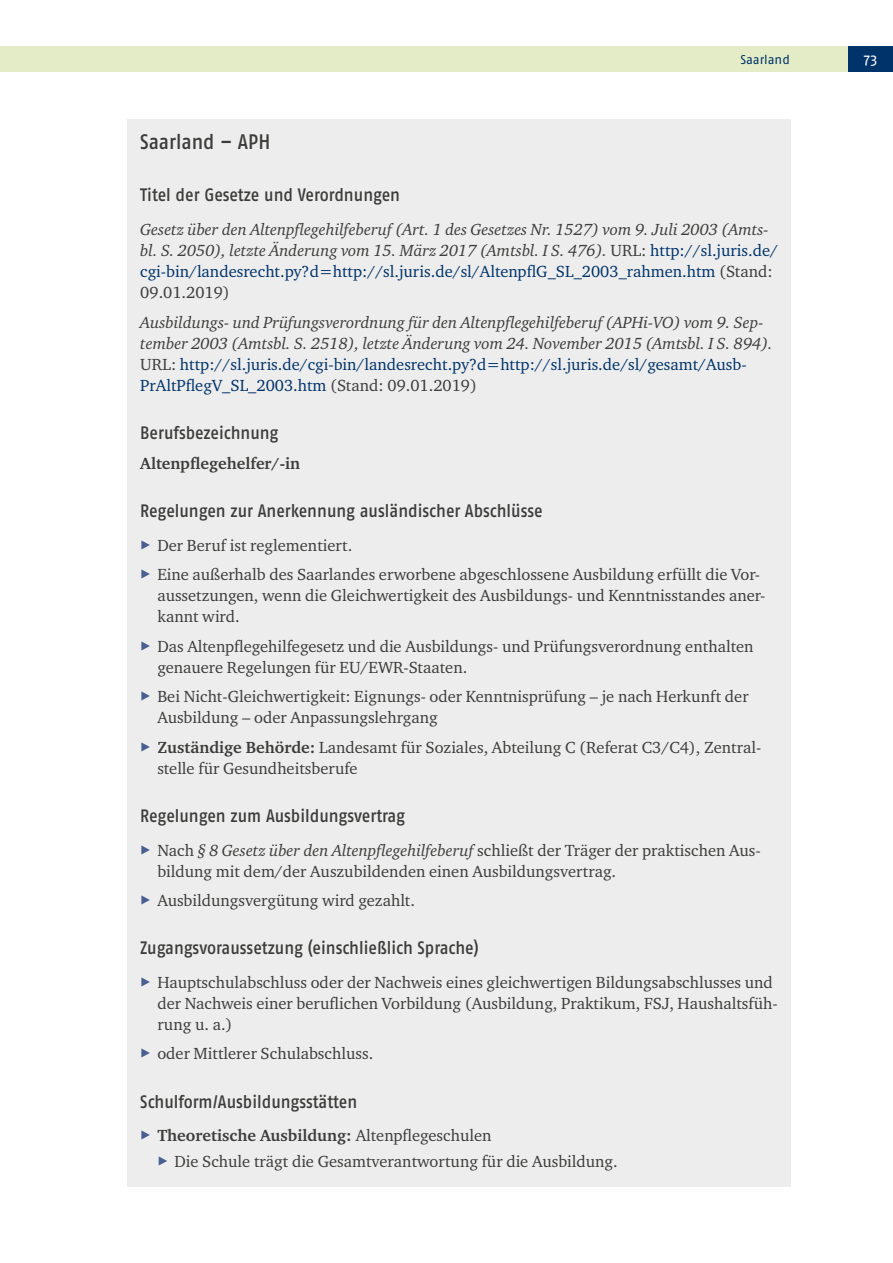
<style>
.page{position:relative;width:893px;height:1263px;background:#fff}
.page>*{position:absolute;margin:0;border:0;box-sizing:border-box;transform-origin:0 0}
.id1289{font:500 21px "Fago Pro";color:#3c3c3b;scale:.9 1}
.id1290{font:500 18px "Fago Pro";letter-spacing:-.005em;color:#3c3c3b;scale:.9 1}
.t1{font:16.5px/21px "Charter ITC Pro";color:#3c3c3b}
.id226{font:italic 16.5px/21px "Charter ITC Pro";color:#3c3c3b}
.id226-2{font:700 16.5px "Charter ITC Pro";color:#3c3c3b}
.t2{font:15px "Fago Pro";color:#fff}
.t3{font:12.75px "Fago Pro";color:#00336a}
.s1{font-style:normal}
.s2{font-style:normal;color:#00336a}
.s3{font-family:"Fago Pro";font-weight:500;color:#475f91}
.s4{font-weight:700}
.s5{font-style:italic}
.s6{font-weight:400}
</style>
<div class="page">
<div style="left:0;top:46px;width:848px;height:26px;background:#e3ecc6"></div>
<div style="left:848px;top:46px;width:45px;height:26px;background:#00336a"></div>
<div style="left:128px;top:119px;width:663px;height:1067px;background:#ededed"></div>
<p class="t3" style="left:740px;top:52px;width:51px">Saarland</p>
<p class="t2" style="left:864px;top:50px;width:15px">73</p>
<h2 class="id1289" style="left:140px;top:129px;width:146px">Saarland – APH</h2>
<h3 class="id1290" style="left:140px;top:184px;width:290px">Titel der Gesetze und Verordnungen</h3>
<p class="id226" style="left:140px;top:218px;width:639px">Gesetz über den Altenpflegehilfeberuf (Art. 1 des Gesetzes Nr. 1527) vom 9. Juli 2003 (Amts&shy;bl. S. 2050), letzte Änderung vom 15. März 2017 (Amtsbl. I S. 476). <span class="s1">URL:</span> <span class="s2">http://sl.juris.de/ cgi-bin/landesrecht.py?d=http://sl.juris.de/sl/AltenpflG_SL_2003_rahmen.htm</span> <span class="s1">(Stand:<br>09.01.2019)</span></p>
<p class="id226" style="left:140px;top:311px;width:634px">Ausbildungs- und Prüfungsverordnung für den Altenpflegehilfeberuf (APHi-VO) vom 9. Sep&shy;tember 2003 (Amtsbl. S. 2518), letzte Änderung vom 24. November 2015 (Amtsbl. I S. 894).<br><span class="s1">URL:</span> <span class="s2">http://sl.juris.de/cgi-bin/landesrecht.py?d=http://sl.juris.de/sl/gesamt/Ausb-PrAltPflegV_SL_2003.htm</span> <span class="s1">(Stand: 09.01.2019)</span></p>
<h3 class="id1290" style="left:140px;top:422px;width:155px">Berufsbezeichnung</h3>
<p class="id226-2" style="left:140px;top:453px;width:161px">Altenpflegehelfer/-in</p>
<h3 class="id1290" style="left:140px;top:500px;width:449px">Regelungen zur Anerkennung ausländischer Abschlüsse</h3>
<p class="t1" style="left:140px;top:534px;width:213px"><span class="s3">▶</span> Der Beruf ist reglementiert.</p>
<p class="t1" style="left:157px;top:564px;width:610px;text-indent:-17px"><span class="s3">▶</span> Eine außerhalb des Saarlandes erworbene abgeschlossene Ausbildung erfüllt die Vor&shy;aussetzungen, wenn die Gleichwertigkeit des Ausbildungs- und Kenntnisstandes aner&shy;kannt wird.</p>
<p class="t1" style="left:157px;top:635px;width:598px;text-indent:-17px"><span class="s3">▶</span> Das Altenpflegehilfegesetz und die Ausbildungs- und Prüfungsverordnung enthalten genauere Regelungen für EU/EWR-Staaten.</p>
<p class="t1" style="left:157px;top:686px;width:593px;text-indent:-17px"><span class="s3">▶</span> Bei Nicht-Gleichwertigkeit: Eignungs- oder Kenntnisprüfung – je nach Herkunft der<br>Ausbildung – oder Anpassungslehrgang</p>
<p class="t1" style="left:157px;top:736px;width:605px;text-indent:-17px"><span class="s3">▶</span> <span class="s4">Zuständige Behörde:</span> Landesamt für Soziales, Abteilung C (Referat C3/C4), Zentral&shy;stelle für Gesundheitsberufe</p>
<h3 class="id1290" style="left:140px;top:805px;width:296px">Regelungen zum Ausbildungsvertrag</h3>
<p class="t1" style="left:157px;top:839px;width:605px;text-indent:-17px"><span class="s3">▶</span> Nach <span class="s5">§ 8 Gesetz über den Altenpflegehilfeberuf</span> schließt der Träger der praktischen Aus&shy;bildung mit dem/der Auszubildenden einen Ausbildungsvertrag.</p>
<p class="t1" style="left:140px;top:890px;width:276px"><span class="s3">▶</span> Ausbildungsvergütung wird gezahlt.</p>
<h3 class="id1290" style="left:140px;top:937px;width:378px">Zugangsvoraussetzung (einschließlich Sprache)</h3>
<p class="t1" style="left:157px;top:971px;width:622px;text-indent:-17px"><span class="s3">▶</span> Hauptschulabschluss oder der Nachweis eines gleichwertigen Bildungsabschlusses und der Nachweis einer beruflichen Vorbildung (Ausbildung, Praktikum, FSJ, Haushaltsfüh&shy;rung u. a.)</p>
<p class="t1" style="left:140px;top:1043px;width:234px"><span class="s3">▶</span> oder Mittlerer Schulabschluss.</p>
<h3 class="id1290" style="left:140px;top:1090px;width:243px">Schulform/Ausbildungsstätten</h3>
<p class="id226-2" style="left:140px;top:1125px;width:353px"><span class="s3">▶</span> Theoretische Ausbildung: <span class="s6">Altenpflegeschulen</span></p>
<p class="t1" style="left:157px;top:1150px;width:462px"><span class="s3">▶</span> Die Schule trägt die Gesamtverantwortung für die Ausbildung.</p>
</div>
